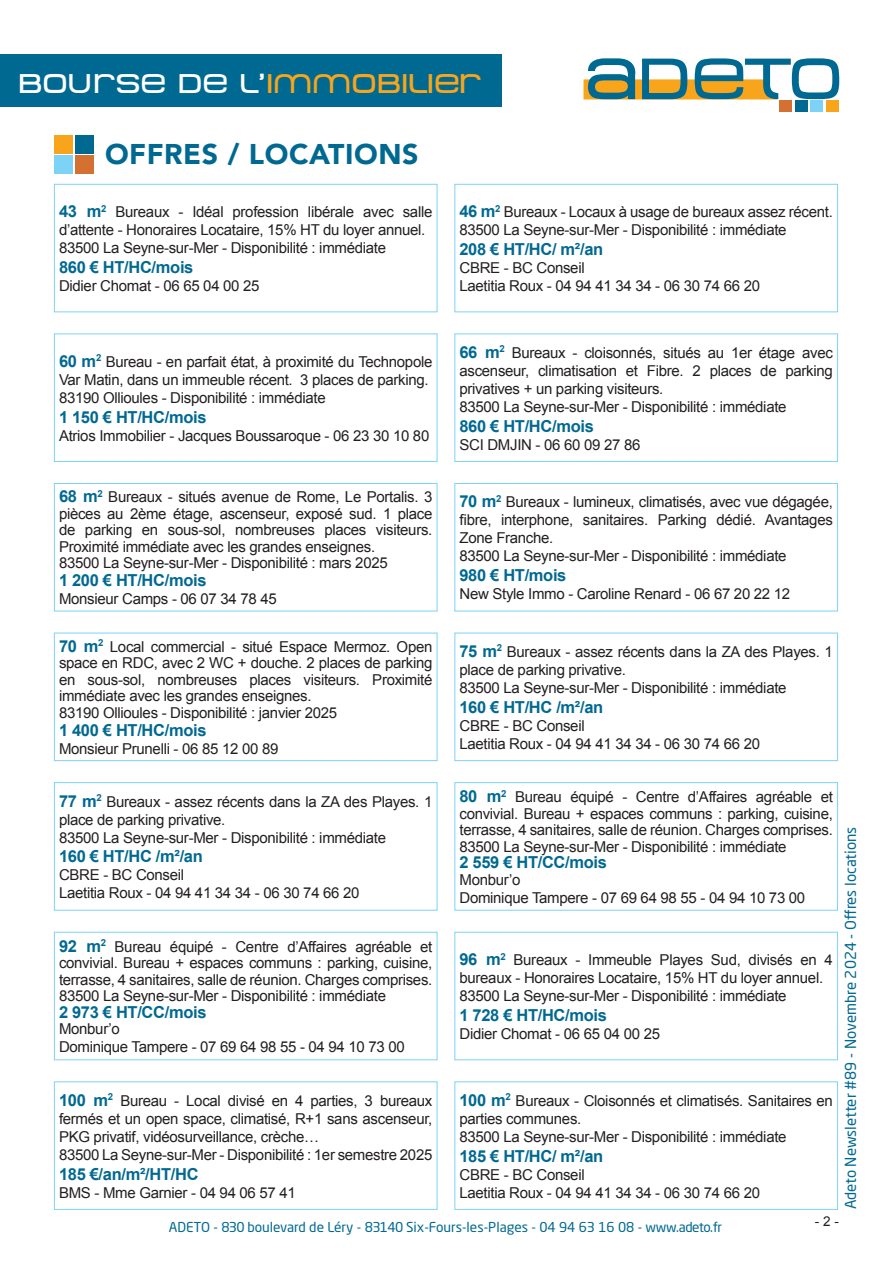
<style>
.page{position:relative;width:893px;height:1263px;background:#fff}
.page>*{position:absolute;margin:0;border:0;box-sizing:border-box;transform-origin:0 0}
.t1{font:57.75px "Metro DF";letter-spacing:-.01em;color:#006991}
.t2{font:900 28.5px "Avenir";letter-spacing:.02em;color:#006991}
.t3{font:27px "Metro DF";color:#fff}
.t4{font:700 16.5px "Arial";letter-spacing:-.02em;color:#006991}
.t5{font:15px/18px "Arial";letter-spacing:-.02em;color:#231f20;text-align:justify}
.t6{font:15px "Neo Sans Pro";color:#006991}
.t7{font:13.5px "Neo Sans Std";color:#006991}
.t8{font:13.5px "Arial";color:#231f20}
.s1{color:#f9a51b}
.s2{font-weight:700;font-size:16.5px;color:#006991}
</style>
<div class="page">
<div style="left:54px;top:184px;width:383px;height:128px;border:1px solid #7cd3f6"></div>
<div style="left:454px;top:184px;width:384px;height:128px;border:1px solid #7cd3f6"></div>
<div style="left:54px;top:333px;width:383px;height:129px;border:1px solid #7cd3f6"></div>
<div style="left:454px;top:333px;width:384px;height:129px;border:1px solid #7cd3f6"></div>
<div style="left:54px;top:483px;width:383px;height:128px;border:1px solid #7cd3f6"></div>
<div style="left:454px;top:483px;width:384px;height:128px;border:1px solid #7cd3f6"></div>
<div style="left:54px;top:633px;width:383px;height:128px;border:1px solid #7cd3f6"></div>
<div style="left:454px;top:633px;width:384px;height:128px;border:1px solid #7cd3f6"></div>
<div style="left:54px;top:782px;width:383px;height:128px;border:1px solid #7cd3f6"></div>
<div style="left:454px;top:782px;width:384px;height:128px;border:1px solid #7cd3f6"></div>
<div style="left:54px;top:932px;width:383px;height:128px;border:1px solid #7cd3f6"></div>
<div style="left:454px;top:932px;width:384px;height:128px;border:1px solid #7cd3f6"></div>
<div style="left:54px;top:1081px;width:383px;height:129px;border:1px solid #7cd3f6"></div>
<div style="left:454px;top:1081px;width:384px;height:129px;border:1px solid #7cd3f6"></div>
<svg style="left:583px;top:79px;width:194px;height:20px;background:#f9aa27"></svg>
<div style="left:779px;top:100px;width:13px;height:11px;background:#d57033"></div>
<div style="left:795px;top:100px;width:12px;height:11px;background:#006991"></div>
<div style="left:810px;top:100px;width:13px;height:11px;background:#7cd3f6"></div>
<div style="left:826px;top:100px;width:12px;height:11px;background:#f9a51b"></div>
<div style="left:0;top:54px;width:502px;height:53px;background:#006991"></div>
<div style="left:54px;top:155px;width:19px;height:19px;background:#7cd3f6"></div>
<div style="left:54px;top:135px;width:19px;height:19px;background:#f9a51b"></div>
<div style="left:75px;top:135px;width:18px;height:19px;background:#006991"></div>
<div style="left:75px;top:155px;width:18px;height:19px;background:#d57033"></div>
<p class="t3" style="left:19px;top:69px;width:465px">BOURSE DE L’<span class="s1">IMMOBILIER</span></p>
<p class="t2" style="left:105px;top:129px;width:315px">OFFRES / LOCATIONS</p>
<p class="t1" style="left:585px;top:47px;width:259px">ADETO</p>
<p class="t5" style="left:59px;top:203px;width:375px"><span class="s2">43 m</span><sup>2</sup> Bureaux - Idéal profession libérale avec salle d’attente - Honoraires Locataire, 15% HT du loyer annuel.</p>
<p class="t5" style="left:59px;top:239px;width:329px">83500 La Seyne-sur-Mer - Disponibilité : immédiate</p>
<p class="t4" style="left:59px;top:256px;width:136px">860 € HT/HC/mois</p>
<p class="t5" style="left:59px;top:277px;width:202px">Didier Chomat - 06 65 04 00 25</p>
<p class="t5" style="left:59px;top:353px;width:375px"><span class="s2">60 m</span><sup>2</sup> Bureau - en parfait état, à proximité du Technopole<br>Var Matin, dans un immeuble récent. 3 places de parking.</p>
<p class="t5" style="left:59px;top:389px;width:268px">83190 Ollioules - Disponibilité : immédiate</p>
<p class="t4" style="left:59px;top:406px;width:149px">1 150 € HT/HC/mois</p>
<p class="t5" style="left:59px;top:426px;width:372px">Atrios Immobilier - Jacques Boussaroque - 06 23 30 10 80</p>
<p class="t5" style="left:59px;top:489px;width:375px;line-height:16.5px"><span class="s2">68 m</span><sup>2</sup> Bureaux - situés avenue de Rome, Le Portalis. 3 pièces au 2ème étage, ascenseur, exposé sud. 1 place de parking en sous-sol, nombreuses places visiteurs.<br>Proximité immédiate avec les grandes enseignes.</p>
<p class="t5" style="left:59px;top:554px;width:330px">83500 La Seyne-sur-Mer - Disponibilité : mars 2025</p>
<p class="t4" style="left:59px;top:570px;width:149px">1 200 € HT/HC/mois</p>
<p class="t5" style="left:59px;top:590px;width:219px">Monsieur Camps - 06 07 34 78 45</p>
<p class="t5" style="left:59px;top:638px;width:375px;line-height:16.5px"><span class="s2">70 m</span><sup>2</sup> Local commercial - situé Espace Mermoz. Open space en RDC, avec 2 WC + douche. 2 places de parking en sous-sol, nombreuses places visiteurs. Proximité immédiate avec les grandes enseignes.</p>
<p class="t5" style="left:59px;top:704px;width:280px">83190 Ollioules - Disponibilité : janvier 2025</p>
<p class="t4" style="left:59px;top:719px;width:149px">1 400 € HT/HC/mois</p>
<p class="t5" style="left:59px;top:740px;width:221px">Monsieur Prunelli - 06 85 12 00 89</p>
<p class="t5" style="left:59px;top:792px;width:375px"><span class="s2">77 m</span><sup>2</sup> Bureaux - assez récents dans la ZA des Playes. 1 place de parking privative.</p>
<p class="t5" style="left:59px;top:828px;width:329px">83500 La Seyne-sur-Mer - Disponibilité : immédiate</p>
<p class="t4" style="left:59px;top:846px;width:145px">160 € HT/HC /m²/an</p>
<p class="t5" style="left:59px;top:866px;width:127px">CBRE - BC Conseil</p>
<p class="t5" style="left:59px;top:884px;width:302px">Laetitia Roux - 04 94 41 34 34 - 06 30 74 66 20</p>
<p class="t5" style="left:59px;top:938px;width:375px;line-height:16.5px"><span class="s2">92 m</span><sup>2</sup> Bureau équipé - Centre d’Affaires agréable et convivial. Bureau + espaces communs : parking, cuisine, terrasse, 4 sanitaires, salle de réunion. Charges comprises.</p>
<p class="t5" style="left:59px;top:987px;width:329px">83500 La Seyne-sur-Mer - Disponibilité : immédiate</p>
<p class="t4" style="left:59px;top:1001px;width:149px">2 973 € HT/CC/mois</p>
<p class="t5" style="left:59px;top:1020px;width:62px">Monbur’o</p>
<p class="t5" style="left:59px;top:1038px;width:347px">Dominique Tampere - 07 69 64 98 55 - 04 94 10 73 00</p>
<p class="t5" style="left:59px;top:1091px;width:375px"><span class="s2">100 m</span><sup>2</sup> Bureau - Local divisé en 4 parties, 3 bureaux fermés et un open space, climatisé, R+1 sans ascenseur, PKG privatif, vidéosurveillance, crèche…</p>
<p class="t5" style="left:59px;top:1145px;width:375px">83500 La Seyne-sur-Mer - Disponibilité : 1er semestre 2025</p>
<p class="t4" style="left:59px;top:1163px;width:141px">185 €/an/m²/HT/HC</p>
<p class="t5" style="left:59px;top:1183px;width:238px">BMS - Mme Garnier - 04 94 06 57 41</p>
<p class="t5" style="left:459px;top:203px;width:375px"><span class="s2">46 m</span><sup>2</sup> Bureaux - Locaux à usage de bureaux assez récent.</p>
<p class="t5" style="left:459px;top:221px;width:329px">83500 La Seyne-sur-Mer - Disponibilité : immédiate</p>
<p class="t4" style="left:459px;top:238px;width:145px">208 € HT/HC/ m²/an</p>
<p class="t5" style="left:459px;top:259px;width:127px">CBRE - BC Conseil</p>
<p class="t5" style="left:459px;top:277px;width:302px">Laetitia Roux - 04 94 41 34 34 - 06 30 74 66 20</p>
<p class="t5" style="left:459px;top:344px;width:375px"><span class="s2">66 m</span><sup>2</sup> Bureaux - cloisonnés, situés au 1er étage avec ascenseur, climatisation et Fibre. 2 places de parking privatives + un parking visiteurs.</p>
<p class="t5" style="left:459px;top:398px;width:329px">83500 La Seyne-sur-Mer - Disponibilité : immédiate</p>
<p class="t4" style="left:459px;top:415px;width:136px">860 € HT/HC/mois</p>
<p class="t5" style="left:459px;top:435px;width:182px">SCI DMJIN - 06 60 09 27 86</p>
<p class="t5" style="left:459px;top:493px;width:375px"><span class="s2">70 m</span><sup>2</sup> Bureaux - lumineux, climatisés, avec vue dégagée, fibre, interphone, sanitaires. Parking dédié. Avantages Zone Franche.</p>
<p class="t5" style="left:459px;top:547px;width:329px">83500 La Seyne-sur-Mer - Disponibilité : immédiate</p>
<p class="t4" style="left:459px;top:564px;width:109px">980 € HT/mois</p>
<p class="t5" style="left:459px;top:585px;width:332px">New Style Immo - Caroline Renard - 06 67 20 22 12</p>
<p class="t5" style="left:459px;top:643px;width:375px"><span class="s2">75 m</span><sup>2</sup> Bureaux - assez récents dans la ZA des Playes. 1 place de parking privative.</p>
<p class="t5" style="left:459px;top:679px;width:329px">83500 La Seyne-sur-Mer - Disponibilité : immédiate</p>
<p class="t4" style="left:459px;top:696px;width:145px">160 € HT/HC /m²/an</p>
<p class="t5" style="left:459px;top:717px;width:127px">CBRE - BC Conseil</p>
<p class="t5" style="left:459px;top:735px;width:302px">Laetitia Roux - 04 94 41 34 34 - 06 30 74 66 20</p>
<p class="t5" style="left:459px;top:789px;width:375px;line-height:16.5px"><span class="s2">80 m</span><sup>2</sup> Bureau équipé - Centre d’Affaires agréable et convivial. Bureau + espaces communs : parking, cuisine, terrasse, 4 sanitaires, salle de réunion. Charges comprises.</p>
<p class="t5" style="left:459px;top:837px;width:329px">83500 La Seyne-sur-Mer - Disponibilité : immédiate</p>
<p class="t4" style="left:459px;top:851px;width:149px">2 559 € HT/CC/mois</p>
<p class="t5" style="left:459px;top:870px;width:62px">Monbur’o</p>
<p class="t5" style="left:459px;top:888px;width:347px">Dominique Tampere - 07 69 64 98 55 - 04 94 10 73 00</p>
<p class="t5" style="left:459px;top:951px;width:375px"><span class="s2">96 m</span><sup>2</sup> Bureaux - Immeuble Playes Sud, divisés en 4 bureaux - Honoraires Locataire, 15% HT du loyer annuel.</p>
<p class="t5" style="left:459px;top:987px;width:329px">83500 La Seyne-sur-Mer - Disponibilité : immédiate</p>
<p class="t4" style="left:459px;top:1004px;width:149px">1 728 € HT/HC/mois</p>
<p class="t5" style="left:459px;top:1025px;width:202px">Didier Chomat - 06 65 04 00 25</p>
<p class="t5" style="left:459px;top:1091px;width:375px"><span class="s2">100 m</span><sup>2</sup> Bureaux - Cloisonnés et climatisés. Sanitaires en parties communes.</p>
<p class="t5" style="left:459px;top:1127px;width:329px">83500 La Seyne-sur-Mer - Disponibilité : immédiate</p>
<p class="t4" style="left:459px;top:1145px;width:145px">185 € HT/HC/ m²/an</p>
<p class="t5" style="left:459px;top:1165px;width:127px">CBRE - BC Conseil</p>
<p class="t5" style="left:459px;top:1183px;width:302px">Laetitia Roux - 04 94 41 34 34 - 06 30 74 66 20</p>
<p class="t6" style="left:841px;top:1209px;width:384px;rotate:-90deg">Adeto Newsletter #89 - Novembre 2024 - Offres locations</p>
<p class="t7" style="left:169px;top:1219px;width:555px">ADETO - 830 boulevard de Léry - 83140 Six-Fours-les-Plages - 04 94 63 16 08 - www.adeto.fr</p>
<p class="t8" style="left:815px;top:1213px;width:26px">- 2 -</p>
</div>
